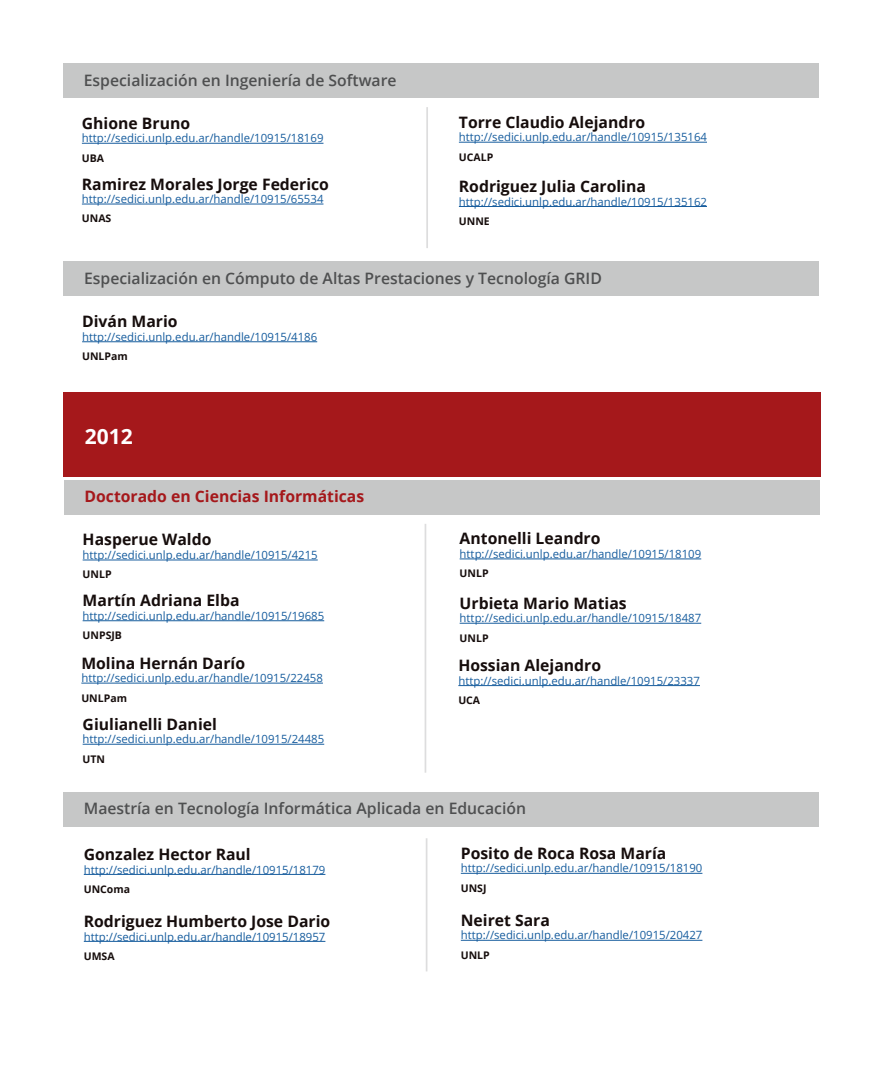
<style>
.page{position:relative;width:883px;height:1067px;background:#fff}
.page>*{position:absolute;margin:0;border:0;box-sizing:border-box;transform-origin:0 0}
.t1{font:700 21px "Open Sans";color:#fff}
.t2{font:700 15.75px "Open Sans";color:#160d0c}
.t3{font:600 15.75px "Open Sans";color:#4e4f50}
.t4{font:700 15.75px "Open Sans";color:#a5181b}
.t5{font:11.38px "Open Sans";color:#175d9e}
.t6{font:700 10.5px "Open Sans";color:#160d0c}
</style>
<div class="page">
<hr style="left:82px;top:143px;width:241px;height:1px;background:#175d9e">
<hr style="left:82px;top:341px;width:235px;height:1px;background:#175d9e">
<hr style="left:82px;top:204px;width:241px;height:1px;background:#175d9e">
<hr style="left:459px;top:142px;width:248px;height:1px;background:#175d9e">
<hr style="left:459px;top:206px;width:248px;height:1px;background:#175d9e">
<hr style="left:426px;top:107px;width:2px;height:141px;background:#4e4f50">
<div style="left:63px;top:63px;width:756px;height:35px;background:#c6c7c7"></div>
<div style="left:63px;top:261px;width:756px;height:35px;background:#c6c7c7"></div>
<hr style="left:83px;top:559px;width:235px;height:1px;background:#175d9e">
<hr style="left:83px;top:620px;width:241px;height:1px;background:#175d9e">
<hr style="left:81px;top:683px;width:242px;height:1px;background:#175d9e">
<hr style="left:83px;top:744px;width:241px;height:1px;background:#175d9e">
<hr style="left:460px;top:558px;width:241px;height:1px;background:#175d9e">
<hr style="left:460px;top:623px;width:241px;height:1px;background:#175d9e">
<hr style="left:458px;top:685px;width:242px;height:1px;background:#175d9e">
<hr style="left:425px;top:524px;width:1px;height:248px;background:#4e4f50">
<div style="left:63px;top:392px;width:758px;height:84px;background:#a5181b"></div>
<div style="left:64px;top:480px;width:755px;height:34px;background:#c6c7c7"></div>
<hr style="left:84px;top:874px;width:241px;height:1px;background:#175d9e">
<hr style="left:84px;top:941px;width:241px;height:1px;background:#175d9e">
<div style="left:63px;top:791px;width:756px;height:35px;background:#c6c7c7"></div>
<hr style="left:461px;top:873px;width:241px;height:1px;background:#175d9e">
<hr style="left:461px;top:940px;width:241px;height:1px;background:#175d9e">
<hr style="left:426px;top:838px;width:1px;height:133px;background:#4e4f50">
<h2 class="t3" style="left:84px;top:69px;width:314px">Especialización en Ingeniería de Software</h2>
<h2 class="t2" style="left:82px;top:112px;width:110px">Ghione Bruno</h2>
<p class="t5" style="left:82px;top:130px;width:243px">http://sedici.unlp.edu.ar/handle/10915/18169</p>
<p class="t6" style="left:82px;top:150px;width:24px">UBA</p>
<h2 class="t2" style="left:82px;top:173px;width:249px">Ramirez Morales Jorge Federico</h2>
<p class="t5" style="left:82px;top:191px;width:243px">http://sedici.unlp.edu.ar/handle/10915/65534</p>
<p class="t6" style="left:82px;top:211px;width:31px">UNAS</p>
<h2 class="t2" style="left:459px;top:111px;width:188px">Torre Claudio Alejandro</h2>
<p class="t5" style="left:459px;top:129px;width:250px">http://sedici.unlp.edu.ar/handle/10915/135164</p>
<p class="t6" style="left:459px;top:149px;width:36px">UCALP</p>
<h2 class="t2" style="left:459px;top:175px;width:189px">Rodriguez Julia Carolina</h2>
<p class="t5" style="left:459px;top:194px;width:250px">http://sedici.unlp.edu.ar/handle/10915/135162</p>
<p class="t6" style="left:459px;top:214px;width:32px">UNNE</p>
<h2 class="t3" style="left:84px;top:267px;width:519px">Especialización en Cómputo de Altas Prestaciones y Tecnología GRID</h2>
<h2 class="t2" style="left:82px;top:310px;width:97px">Diván Mario</h2>
<p class="t5" style="left:82px;top:329px;width:237px">http://sedici.unlp.edu.ar/handle/10915/4186</p>
<p class="t6" style="left:82px;top:349px;width:47px">UNLPam</p>
<h1 class="t1" style="left:85px;top:421px;width:49px">2012</h1>
<h2 class="t4" style="left:85px;top:485px;width:281px">Doctorado en Ciencias Informáticas</h2>
<h2 class="t2" style="left:83px;top:528px;width:130px">Hasperue Waldo</h2>
<p class="t5" style="left:83px;top:547px;width:237px">http://sedici.unlp.edu.ar/handle/10915/4215</p>
<p class="t6" style="left:83px;top:567px;width:31px">UNLP</p>
<h2 class="t2" style="left:83px;top:589px;width:158px">Martín Adriana Elba</h2>
<p class="t5" style="left:83px;top:608px;width:243px">http://sedici.unlp.edu.ar/handle/10915/19685</p>
<p class="t6" style="left:83px;top:628px;width:41px">UNPSJB</p>
<h2 class="t2" style="left:81px;top:651px;width:165px">Molina Hernán Darío</h2>
<p class="t5" style="left:81px;top:670px;width:243px">http://sedici.unlp.edu.ar/handle/10915/22458</p>
<p class="t6" style="left:81px;top:690px;width:47px">UNLPam</p>
<h2 class="t2" style="left:83px;top:713px;width:136px">Giulianelli Daniel</h2>
<p class="t5" style="left:83px;top:731px;width:243px">http://sedici.unlp.edu.ar/handle/10915/24485</p>
<p class="t6" style="left:83px;top:751px;width:24px">UTN</p>
<h2 class="t2" style="left:460px;top:527px;width:142px">Antonelli Leandro</h2>
<p class="t5" style="left:460px;top:546px;width:243px">http://sedici.unlp.edu.ar/handle/10915/18109</p>
<p class="t6" style="left:460px;top:566px;width:31px">UNLP</p>
<h2 class="t2" style="left:460px;top:592px;width:169px">Urbieta Mario Matias</h2>
<p class="t5" style="left:460px;top:610px;width:243px">http://sedici.unlp.edu.ar/handle/10915/18487</p>
<p class="t6" style="left:460px;top:630px;width:31px">UNLP</p>
<h2 class="t2" style="left:458px;top:654px;width:144px">Hossian Alejandro</h2>
<p class="t5" style="left:458px;top:673px;width:243px">http://sedici.unlp.edu.ar/handle/10915/23337</p>
<p class="t6" style="left:458px;top:692px;width:23px">UCA</p>
<h2 class="t3" style="left:84px;top:797px;width:444px">Maestría en Tecnología Informática Aplicada en Educación</h2>
<h2 class="t2" style="left:461px;top:842px;width:207px">Posito de Roca Rosa María</h2>
<p class="t5" style="left:461px;top:860px;width:243px">http://sedici.unlp.edu.ar/handle/10915/18190</p>
<p class="t6" style="left:461px;top:880px;width:27px">UNSJ</p>
<h2 class="t2" style="left:461px;top:909px;width:91px">Neiret Sara</h2>
<p class="t5" style="left:461px;top:927px;width:243px">http://sedici.unlp.edu.ar/handle/10915/20427</p>
<p class="t6" style="left:461px;top:947px;width:31px">UNLP</p>
<h2 class="t2" style="left:84px;top:843px;width:168px">Gonzalez Hector Raul</h2>
<p class="t5" style="left:84px;top:861px;width:243px">http://sedici.unlp.edu.ar/handle/10915/18179</p>
<p class="t6" style="left:84px;top:881px;width:48px">UNComa</p>
<h2 class="t2" style="left:84px;top:910px;width:248px">Rodriguez Humberto Jose Dario</h2>
<p class="t5" style="left:84px;top:928px;width:243px">http://sedici.unlp.edu.ar/handle/10915/18957</p>
<p class="t6" style="left:84px;top:948px;width:32px">UMSA</p>
</div>
